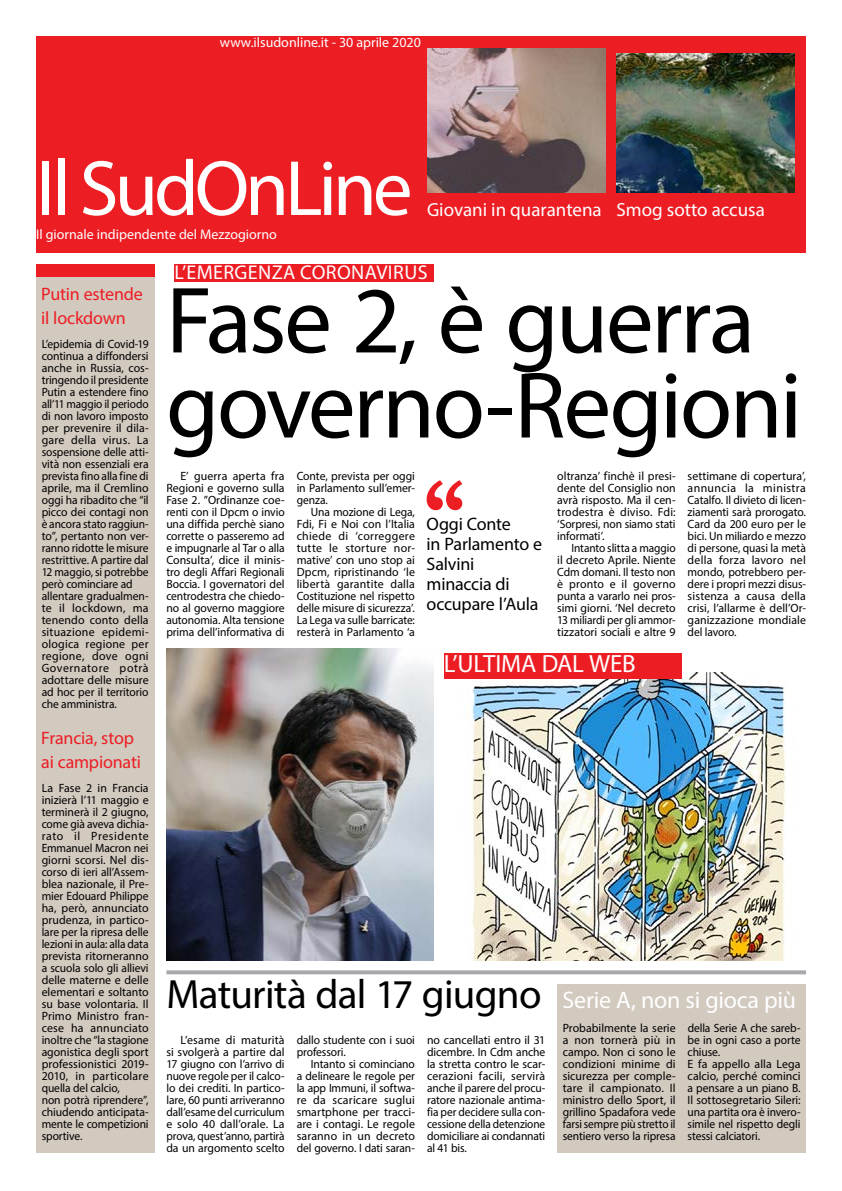
<style>
.page{position:relative;width:842px;height:1191px;background:#fff}
.page>*{position:absolute;margin:0;border:0;box-sizing:border-box;transform-origin:0 0}
.t1{font:95px/85px "Myriad Pro";letter-spacing:-.025em;color:#000}
.t2{font:79px "Myriad Pro";letter-spacing:-.05em;color:#fff}
.t3{font:41px "Myriad Pro";letter-spacing:-.02em;color:#000}
.t4{font:25px "Myriad Pro";letter-spacing:-.01em;color:#fff}
.t5{font:24px "Myriad Pro";letter-spacing:-.01em;color:#fff}
.t6{font:20px "Myriad Pro";letter-spacing:.02em;color:#fff}
.t7{font:19px "Myriad Pro";color:#fff}
.t8{font:18px/20px "Myriad Pro";letter-spacing:-.01em;color:#000}
.t9{font:18px/24px "Myriad Pro";letter-spacing:-.01em;color:#ed1d24}
.t10{font:14px "Myriad Pro";color:#fff}
.t11{font:12px/12px "Myriad Pro";letter-spacing:-.005em;color:#000;text-align:justify}
.t12{font:12px/12px "Myriad Pro";letter-spacing:-.005em;color:#000;scale:.96 1}
.t13{font:12px/12px "Myriad Pro";letter-spacing:-.005em;color:#000;text-align:justify;scale:.95 1}
</style>
<div class="page">
<div style="left:36px;top:264px;width:118px;height:888px;background:#d2c9bf"></div>
<div style="left:36px;top:36px;width:770px;height:216px;background:#ed1d24"></div>
<img style="left:166px;top:648px;width:268px;height:312px">
<img style="left:444px;top:672px;width:342px;height:288px">
<div style="left:174px;top:264px;width:260px;height:17px;background:#ed1d24"></div>
<svg style="left:166px;top:970px;width:640px;height:4px;background:#aeb0b3"></svg>
<div style="left:36px;top:264px;width:118px;height:12px;background:#ed1d24"></div>
<svg style="left:427px;top:480px;width:35px;height:30px"></svg>
<img style="left:427px;top:48px;width:178px;height:144px">
<img style="left:616px;top:54px;width:179px;height:139px">
<div style="left:557px;top:984px;width:249px;height:168px;background:#d2c9bf"></div>
<div style="left:444px;top:653px;width:238px;height:25px;background:#ed1d24"></div>
<p class="t10" style="left:220px;top:34px;width:202px">www.ilsudonline.it - 30 aprile 2020</p>
<h2 class="t2" style="left:36px;top:140px;width:378px">Il SudOnLine</h2>
<p class="t10" style="left:36px;top:226px;width:242px">Il giornale indipendente del Mezzogiorno</p>
<h3 class="t7" style="left:427px;top:198px;width:339px">Giovani in quarantena Smog sotto accusa</h3>
<h3 class="t9" style="left:41px;top:282px;width:103px">Putin estende il lockdown</h3>
<p class="t12" style="left:42px;top:338px;width:113px">L’epidemia di Covid-19 continua a diffondersi anche in Russia, cos&shy;tringendo il presidente<br>Putin a estendere fino all’11 maggio il periodo di non lavoro imposto per prevenire il dila&shy;gare della virus. La sospensione delle atti&shy;vità non essenziali era prevista fino alla fine di aprile, ma il Cremlino oggi ha ribadito che “il picco dei contagi non è ancora stato raggiun&shy;to”, pertanto non ver&shy;ranno ridotte le misure restrittive. A partire dal<br>12 maggio, si potrebbe però cominciare ad allentare gradualmen&shy;te il lockdown, ma tenendo conto della situazione epidemi&shy;ologica regione per regione, dove ogni<br>Governatore potrà adottare delle misure ad hoc per il territorio che amministra.</p>
<h3 class="t9" style="left:41px;top:726px;width:101px">Francia, stop ai campionati</h3>
<p class="t11" style="left:42px;top:782px;width:108px;text-align:left">La Fase 2 in Francia inizierà l’11 maggio e terminerà il 2 giugno, come già aveva dichia&shy;rato il Presidente<br>Emmanuel Macron nei giorni scorsi. Nel dis&shy;corso di ieri all’Assem&shy;blea nazionale, il Pre&shy;mier Edouard Philippe ha, però, annunciato prudenza, in partico&shy;lare per la ripresa delle lezioni in aula: alla data prevista ritorneranno a scuola solo gli allievi delle materne e delle elementari e soltanto su base volontaria. Il<br>Primo Ministro fran&shy;cese ha annunciato inoltre che “la stagione agonistica degli sport professionistici 2019-<br>2010, in particolare quella del calcio,<br>non potrà riprendere”, chiudendo anticipata&shy;mente le competizioni sportive.</p>
<h3 class="t6" style="left:175px;top:260px;width:254px">L’EMERGENZA CORONAVIRUS</h3>
<h1 class="t1" style="left:166px;top:276px;width:637px">Fase 2, è guerra governo-Regioni</h1>
<p class="t11" style="left:166px;top:470px;width:120px;text-indent:14px">E’ guerra aperta fra Regioni e governo sulla Fase 2. ”Ordinanze coe&shy;renti con il Dpcm o invio una diffida perchè siano corrette o passeremo ad e impugnarle al Tar o alla Consulta’, dice il minis&shy;tro degli Affari Regionali Boccia. I governatori del centrodestra che chiedo&shy;no al governo maggiore autonomia. Alta tensione prima dell’informativa di</p>
<p class="t11" style="left:557px;top:470px;width:120px">oltranza’ finchè il presi&shy;dente del Consiglio non avrà risposto. Ma il cen&shy;trodestra è diviso. Fdi: ‘Sorpresi, non siamo stati informati’.</p>
<p class="t13" style="left:557px;top:542px;width:126px;text-indent:14px">Intanto slitta a maggio il decreto Aprile. Niente Cdm domani. Il testo non è pronto e il governo punta a vararlo nei pros&shy;simi giorni. ‘Nel decreto 13 miliardi per gli ammor&shy;tizzatori sociali e altre 9</p>
<p class="t11" style="left:688px;top:470px;width:120px">settimane di copertura’, annuncia la ministra Catalfo. Il divieto di licen&shy;ziamenti sarà prorogato.<br>Card da 200 euro per le bici. Un miliardo e mezzo di persone, quasi la metà della forza lavoro nel mondo, potrebbero per&shy;dere i propri mezzi disus&shy;sistenza a causa della crisi, l’allarme è dell’Or&shy;ganizzazione mondiale del lavoro.</p>
<p class="t11" style="left:297px;top:470px;width:120px">Conte, prevista per oggi in Parlamento sull’emer&shy;genza.</p>
<p class="t12" style="left:297px;top:506px;width:125px;text-align:justify;text-indent:14px">Una mozione di Lega, Fdi, Fi e Noi con l’Italia chiede di ‘correggere tutte le storture nor&shy;mative’ con uno stop ai Dpcm, ripristinando ‘le libertà garantite dalla Costituzione nel rispetto delle misure di sicurezza’.<br>La Lega va sulle barricate: resterà in Parlamento ‘a</p>
<h3 class="t8" style="left:427px;top:514px;width:117px">Oggi Conte<br>in Parlamento e<br>Salvini minaccia di occupare l’Aula</h3>
<h3 class="t4" style="left:444px;top:648px;width:193px">L’ULTIMA DAL WEB</h3>
<h3 class="t3" style="left:166px;top:969px;width:377px">Maturità dal 17 giugno</h3>
<p class="t11" style="left:166px;top:1034px;width:120px;text-indent:14px">L’esame di maturità si svolgerà a partire dal 17 giugno con l’arrivo di nuove regole per il calco&shy;lo dei crediti. In partico&shy;lare, 60 punti arriveranno dall’esame del curriculum e solo 40 dall’orale. La prova, quest’anno, partirà da un argomento scelto</p>
<p class="t12" style="left:297px;top:1034px;width:125px">dallo studente con i suoi professori.</p>
<p class="t11" style="left:427px;top:1034px;width:120px">no cancellati entro il 31 dicembre. In Cdm anche la stretta contro le scar&shy;cerazioni facili, servirà anche il parere del procu&shy;ratore nazionale antima&shy;fia per decidere sulla con&shy;cessione della detenzione domiciliare ai condannati al 41 bis.</p>
<p class="t11" style="left:297px;top:1058px;width:120px;text-indent:14px">Intanto si cominciano a delineare le regole per la app Immuni, il softwa&shy;re da scaricare suglui smartphone per tracci&shy;are i contagi. Le regole saranno in un decreto del governo. I dati saran-</p>
<h3 class="t5" style="left:563px;top:985px;width:235px">Serie A, non si gioca più</h3>
<p class="t11" style="left:563px;top:1022px;width:114px">Probabilmente la serie a non tornerà più in campo. Non ci sono le condizioni minime di sicurezza per comple&shy;tare il campionato. Il ministro dello Sport, il grillino Spadafora vede farsi sempre più stretto il sentiero verso la ripresa</p>
<p class="t12" style="left:688px;top:1022px;width:119px">della Serie A che sareb&shy;be in ogni caso a porte chiuse.<br>E fa appello alla Lega calcio, perché cominci a pensare a un piano B.<br>Il sottosegretario Sileri: una partita ora è invero&shy;simile nel rispetto degli stessi calciatori.</p>
</div>
